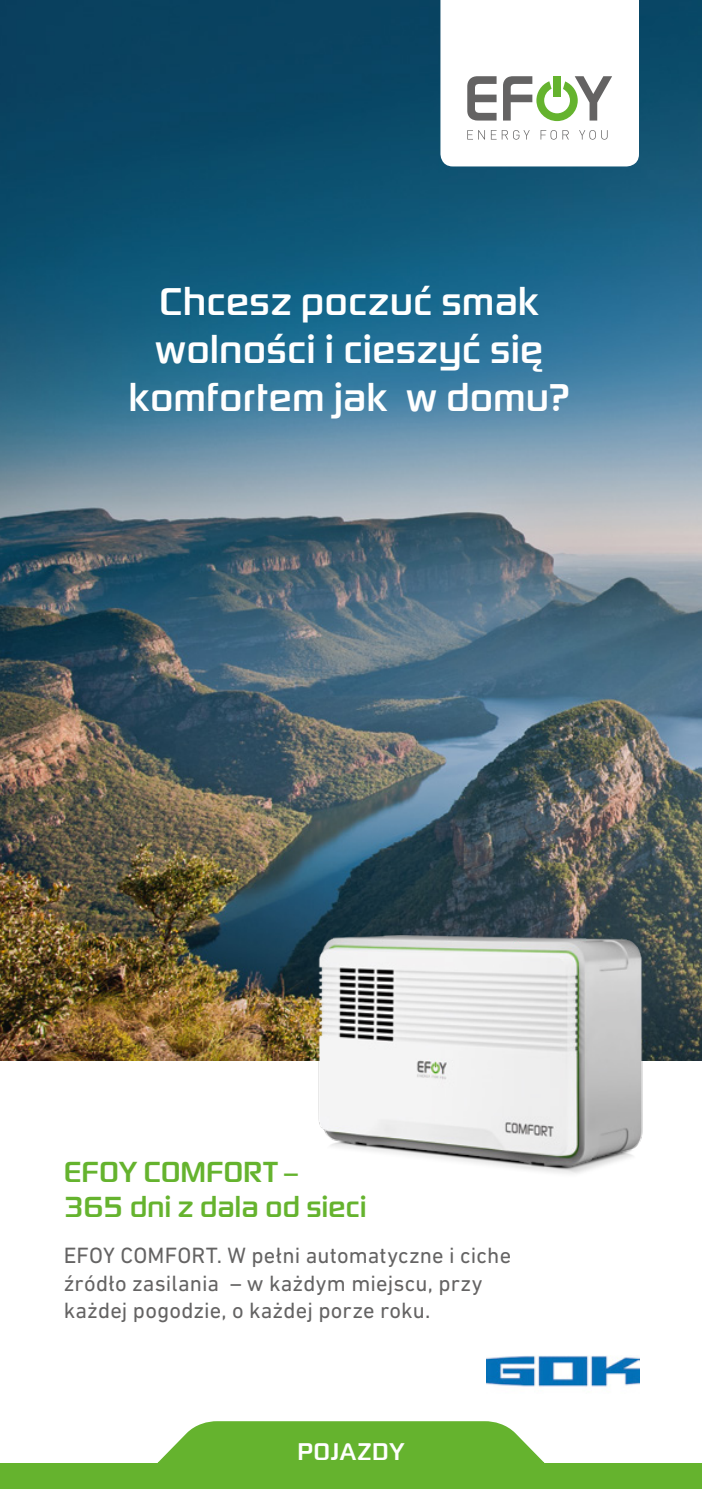
<style>
.page{position:relative;width:702px;height:1489px;background:#fff}
.page>*{position:absolute;margin:0;border:0;box-sizing:border-box;transform-origin:0 0}
.t1{font:500 40px/48px "Digital Sans Now ML Pro";letter-spacing:.005em;color:#fff;text-align:center}
.t2{font:500 30px/35px "Digital Sans Now ML Pro";letter-spacing:-.005em;color:#65b32e}
.t3{font:500 25px "Digital Sans Now ML Pro";letter-spacing:.025em;color:#fff}
.t4{font:22.5px/27.5px "DIN Next LT Pro";letter-spacing:.005em;color:#646363}
</style>
<div class="page">
<img style="left:0;top:0;width:702px;height:1059px">
<img style="left:486px;top:1355px;width:153px;height:32px">
<img style="left:310px;top:924px;width:340px;height:250px">
<svg style="left:157px;top:1421px;width:388px;height:42px"></svg>
<svg style="left:440px;top:0;width:199px;height:166px"></svg>
<div style="left:553px;top:76px;width:8px;height:21px;background:#65b32e"></div>
<div style="left:0;top:1463px;width:702px;height:25px;background:#65b32e"></div>
<h1 class="t1" style="left:128px;top:278px;width:443px">Chcesz poczuć smak wolności i cieszyć się komfortem jak w domu?</h1>
<h2 class="t2" style="left:64px;top:1154px;width:304px">EFOY COMFORT –<br>365 dni z dala od sieci</h2>
<p class="t4" style="left:64px;top:1241px;width:449px">EFOY COMFORT. W pełni automatyczne i ciche źródło zasilania – w każdym miejscu, przy każdej pogodzie, o każdej porze roku.</p>
<p class="t3" style="left:297px;top:1436px;width:109px">POJAZDY</p>
</div>
